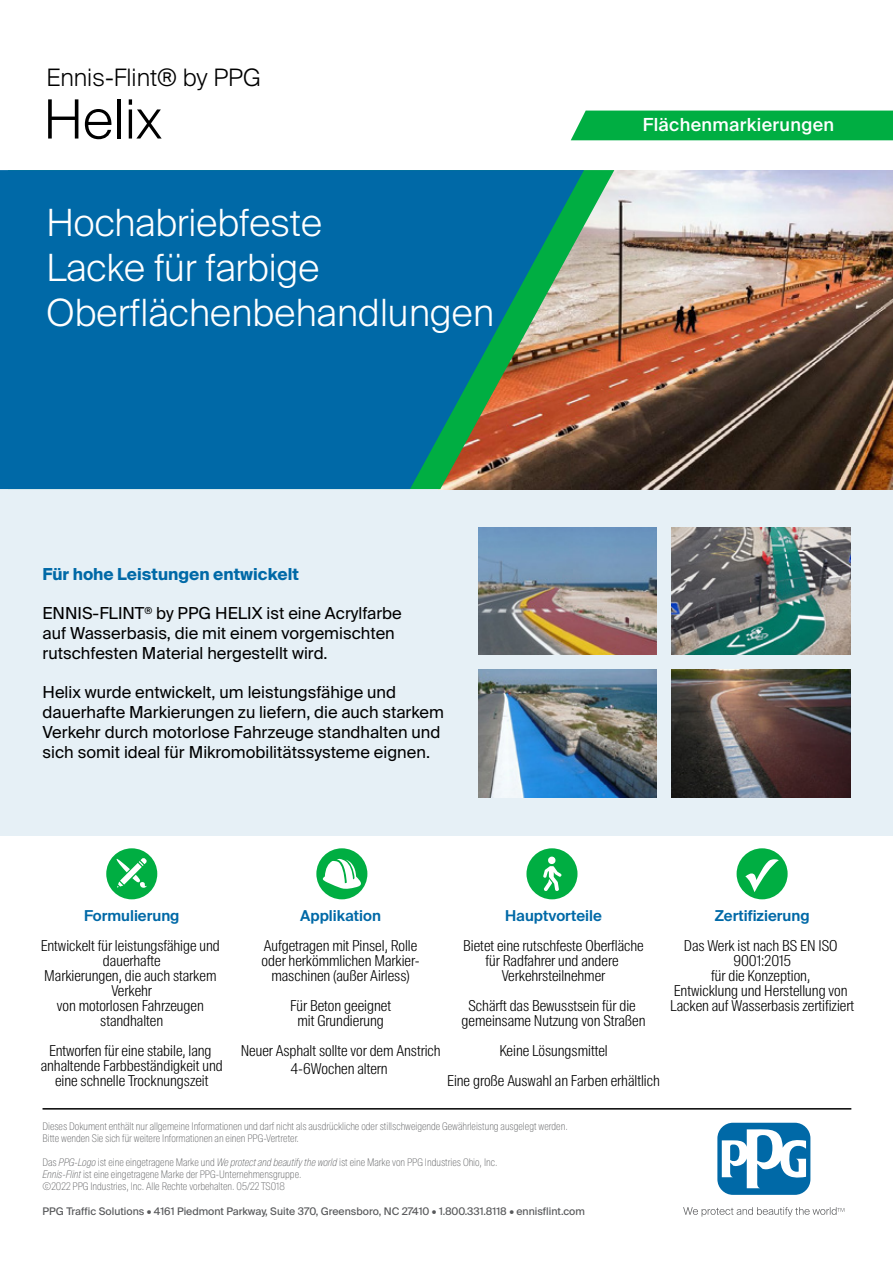
<style>
.page{position:relative;width:893px;height:1263px;background:#fff}
.page>*{position:absolute;margin:0;border:0;box-sizing:border-box;transform-origin:0 0}
.t1{font:300 54px "Suisse Intl";color:#000}
.t2{font:300 37.5px/45px "Suisse Intl";color:#fff}
.t3{font:300 24px "Suisse Intl";color:#000}
.t4{font:500 18px "Suisse Intl";letter-spacing:.02em;color:#fff}
.t5{font:16.5px/19.8px "Suisse Intl";color:#000}
.t6{font:700 16.5px "Suisse Intl";color:#0069a7}
.t7{font:300 15px/15px "Suisse Intl Cond";color:#000;text-align:center}
.t8{font:600 15px "Suisse Intl";color:#0069a7}
.t9{font:100 10.5px/12px "Suisse Intl Cond";color:#58595b}
.t10{font:10.5px "Suisse Intl";color:#58595b}
.s1{font-style:italic}
</style>
<div class="page">
<div style="left:0;top:489px;width:893px;height:347px;background:#e6f0f6"></div>
<div style="left:571px;top:111px;width:322px;height:29px;background:#00ae42"></div>
<img style="left:614px;top:170px;width:279px;height:319px">
<img style="left:584px;top:170px;width:30px;height:319px">
<svg style="left:0;top:170px;width:584px;height:319px;fill:#0069a7"></svg>
<svg style="left:106px;top:848px;width:51px;height:51px"></svg>
<svg style="left:316px;top:848px;width:51px;height:51px"></svg>
<svg style="left:526px;top:848px;width:51px;height:51px"></svg>
<svg style="left:737px;top:848px;width:51px;height:51px"></svg>
<hr style="left:43px;top:1108px;width:808px;height:1px;background:#000">
<svg style="left:683px;top:1207px;width:161px;height:9px"></svg>
<svg style="left:714px;top:1119px;width:100px;height:79px"></svg>
<div style="left:717px;top:1123px;width:93px;height:72px;background:#0069a7;border-radius:16px"></div>
<svg style="left:722px;top:1127px;width:84px;height:61px"></svg>
<img style="left:672px;top:527px;width:178px;height:128px">
<img style="left:478px;top:527px;width:179px;height:128px">
<img style="left:672px;top:670px;width:178px;height:127px">
<img style="left:478px;top:670px;width:179px;height:127px">
<h3 class="t3" style="left:46px;top:64px;width:216px">Ennis-Flint® by PPG</h3>
<h1 class="t1" style="left:44px;top:88px;width:120px">Helix</h1>
<h2 class="t2" style="left:46px;top:200px;width:449px">Hochabriebfeste<br>Lacke für farbige<br>Oberflächenbehandlungen</h2>
<p class="t6" style="left:43px;top:564px;width:258px">Für hohe Leistungen entwickelt</p>
<p class="t5" style="left:43px;top:603px;width:361px">ENNIS-FLINT<sup>®</sup> by PPG HELIX ist eine Acrylfarbe auf Wasserbasis, die mit einem vorgemischten rutschfesten Material hergestellt wird.</p>
<p class="t5" style="left:43px;top:683px;width:403px">Helix wurde entwickelt, um leistungsfähige und dauerhafte Markierungen zu liefern, die auch starkem Verkehr durch motorlose Fahrzeuge standhalten und sich somit ideal für Mikromobilitätssysteme eignen.</p>
<p class="t4" style="left:643px;top:114px;width:193px">Flächenmarkierungen</p>
<p class="t8" style="left:84px;top:907px;width:97px">Formulierung</p>
<p class="t7" style="left:41px;top:939px;width:181px">Entwickelt für leistungsfähige und dauerhafte<br>Markierungen, die auch starkem<br>Verkehr<br>von motorlosen Fahrzeugen standhalten</p>
<p class="t7" style="left:41px;top:1044px;width:183px">Entworfen für eine stabile, lang anhaltende Farbbeständigkeit und eine schnelle Trocknungszeit</p>
<p class="t8" style="left:300px;top:907px;width:82px">Applikation</p>
<p class="t7" style="left:262px;top:939px;width:160px">Aufgetragen mit Pinsel, Rolle oder herkömmlichen Markier&shy;maschinen (außer Airless)</p>
<p class="t7" style="left:290px;top:999px;width:102px">Für Beton geeignet mit Grundierung</p>
<p class="t7" style="left:241px;top:1042px;width:201px;line-height:18px">Neuer Asphalt sollte vor dem Anstrich<br>4-6Wochen altern</p>
<p class="t8" style="left:505px;top:907px;width:98px">Hauptvorteile</p>
<p class="t7" style="left:463px;top:939px;width:182px">Bietet eine rutschfeste Oberfläche für Radfahrer und andere<br>Verkehrsteilnehmer</p>
<p class="t7" style="left:462px;top:999px;width:185px">Schärft das Bewusstsein für die gemeinsame Nutzung von Straßen</p>
<p class="t7" style="left:447px;top:1036px;width:214px;line-height:30px">Keine Lösungsmittel<br>Eine große Auswahl an Farben erhältlich</p>
<p class="t8" style="left:715px;top:907px;width:96px">Zertifizierung</p>
<p class="t7" style="left:670px;top:939px;width:185px">Das Werk ist nach BS EN ISO<br>9001:2015<br>für die Konzeption,<br>Entwicklung und Herstellung von<br>Lacken auf Wasserbasis zertifiziert</p>
<p class="t9" style="left:43px;top:1120px;width:527px">Dieses Dokument enthält nur allgemeine Informationen und darf nicht als ausdrückliche oder stillschweigende Gewährleistung ausgelegt werden.<br>Bitte wenden Sie sich für weitere Informationen an einen PPG-Vertreter.</p>
<p class="t9" style="left:43px;top:1156px;width:456px">Das <span class="s1">PPG-Logo</span> ist eine eingetragene Marke und <span class="s1">We protect and beautify the world</span> ist eine Marke von PPG Industries Ohio, Inc.<br><span class="s1">Ennis-Flint</span> ist eine eingetragene Marke der PPG-Unternehmensgruppe.<br>©2022 PPG Industries, Inc. Alle Rechte vorbehalten. 05/22 TS018</p>
<p class="t10" style="left:43px;top:1205px;width:544px">PPG Traffic Solutions • 4161 Piedmont Parkway, Suite 370, Greensboro, NC 27410 • 1.800.331.8118 • ennisflint.com</p>
</div>
